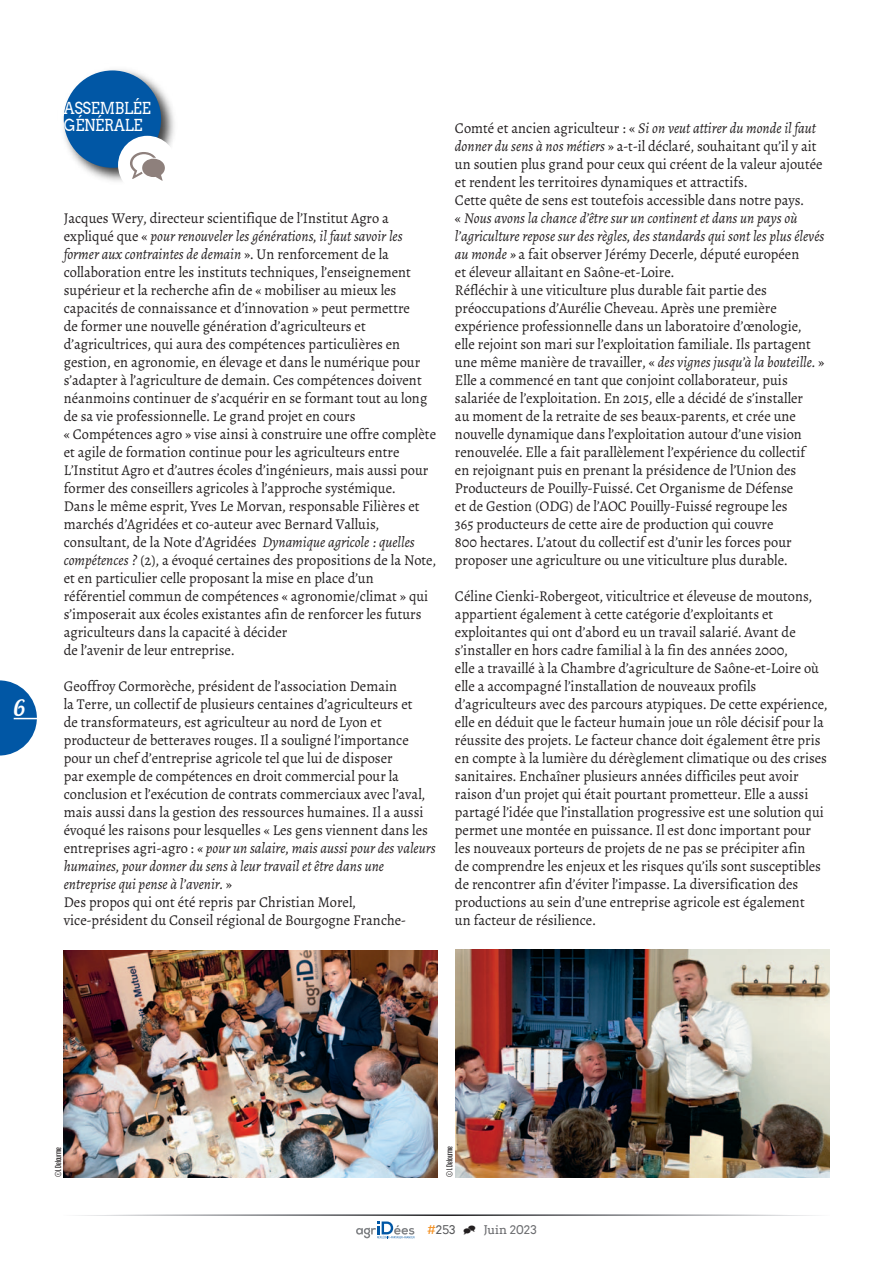
<style>
.page{position:relative;width:893px;height:1263px;background:#fff}
.page>*{position:absolute;margin:0;border:0;box-sizing:border-box;transform-origin:0 0}
.t1{font:22.5px "Lobster 1.4";color:#fff}
.t2{font:16.5px "Arvo";letter-spacing:-.015em;color:#fff;scale:.87 1}
.t3{font:15px/18px "Alegreya";color:#231f20;scale:.96 1}
.t4{font:12px "Arvo";color:#6c6d70}
.t5{font:12px "Arvo";color:#57585a}
.t6{font:7.5px "Libel Suit";letter-spacing:-.01em;color:#231f20}
.s1{font-style:italic}
.s2{color:#f49225}
</style>
<div class="page">
<svg style="left:0;top:680px;width:37px;height:75px"></svg>
<svg style="left:356px;top:1221px;width:58px;height:17px"></svg>
<svg style="left:76px;top:1214px;width:742px;height:2px"></svg>
<img style="left:64px;top:950px;width:374px;height:227px">
<img style="left:455px;top:949px;width:374px;height:228px">
<img style="left:63px;top:69px;width:112px;height:113px">
<div style="left:64px;top:70px;width:97px;height:98px;background:#0157a5;border-radius:50%"></div>
<div style="left:118px;top:136px;width:59px;height:58px;background:#fff;border-radius:50%"></div>
<svg style="left:130px;top:152px;width:35px;height:29px"></svg>
<p class="t1" style="left:14px;top:700px;width:13px">6</p>
<p class="t2" style="left:64px;top:98px;width:102px">ASSEMBLÉE</p>
<p class="t2" style="left:64px;top:115px;width:92px">GÉNÉRALE</p>
<p class="t3" style="left:64px;top:210px;width:389px">Jacques Wery, directeur scientifique de l’Institut Agro a expliqué que « <span class="s1">pour renouveler les générations, il faut savoir les former aux contraintes de demain</span> ». Un renforcement de la collaboration entre les instituts techniques, l’enseignement supérieur et la recherche afin de « mobiliser au mieux les capacités de connaissance et d’innovation » peut permettre<br>de former une nouvelle génération d’agriculteurs et d’agricultrices, qui aura des compétences particulières en gestion, en agronomie, en élevage et dans le numérique pour s’adapter à l’agriculture de demain. Ces compétences doivent néanmoins continuer de s’acquérir en se formant tout au long de sa vie professionnelle. Le grand projet en cours<br>« Compétences agro » vise ainsi à construire une offre complète et agile de formation continue pour les agriculteurs entre L’Institut Agro et d’autres écoles d’ingénieurs, mais aussi pour former des conseillers agricoles à l’approche systémique.<br>Dans le même esprit, Yves Le Morvan, responsable Filières et marchés d’Agridées et co-auteur avec Bernard Valluis, consultant, de la Note d’Agridées <span class="s1">Dynamique agricole : quelles compétences ?</span> (2), a évoqué certaines des propositions de la Note, et en particulier celle proposant la mise en place d’un référentiel commun de compétences « agronomie/climat » qui s’imposerait aux écoles existantes afin de renforcer les futurs agriculteurs dans la capacité à décider<br>de l’avenir de leur entreprise.</p>
<p class="t3" style="left:64px;top:678px;width:365px">Geoffroy Cormorèche, président de l’association Demain<br>la Terre, un collectif de plusieurs centaines d’agriculteurs et</p>
<p class="t3" style="left:64px;top:714px;width:389px">de transformateurs, est agriculteur au nord de Lyon et producteur de betteraves rouges. Il a souligné l’importance pour un chef d’entreprise agricole tel que lui de disposer<br>par exemple de compétences en droit commercial pour la conclusion et l’exécution de contrats commerciaux avec l’aval, mais aussi dans la gestion des ressources humaines. Il a aussi évoqué les raisons pour lesquelles « Les gens viennent dans les entreprises agri-agro : <span class="s1">« pour un salaire, mais aussi pour des valeurs humaines, pour donner du sens à leur travail et être dans une entreprise qui pense à l’avenir.</span> »</p>
<p class="t3" style="left:64px;top:894px;width:358px">Des propos qui ont été repris par Christian Morel, vice-président du Conseil régional de Bourgogne Franche-</p>
<p class="t3" style="left:455px;top:120px;width:384px">Comté et ancien agriculteur : « <span class="s1">Si on veut attirer du monde il faut donner du sens à nos métiers</span> » a-t-il déclaré, souhaitant qu’il y ait un soutien plus grand pour ceux qui créent de la valeur ajoutée et rendent les territoires dynamiques et attractifs.</p>
<p class="t3" style="left:455px;top:192px;width:386px">Cette quête de sens est toutefois accessible dans notre pays.<br>« <span class="s1">Nous avons la chance d’être sur un continent et dans un pays où l’agriculture repose sur des règles, des standards qui sont les plus élevés au monde »</span> a fait observer Jérémy Decerle, député européen<br>et éleveur allaitant en Saône-et-Loire.</p>
<p class="t3" style="left:455px;top:282px;width:386px">Réfléchir à une viticulture plus durable fait partie des préoccupations d’Aurélie Cheveau. Après une première expérience professionnelle dans un laboratoire d’œnologie, elle rejoint son mari sur l’exploitation familiale. Ils partagent une même manière de travailler, « <span class="s1">des vignes jusqu’à la bouteille.</span> » Elle a commencé en tant que conjoint collaborateur, puis salariée de l’exploitation. En 2015, elle a décidé de s’installer<br>au moment de la retraite de ses beaux-parents, et crée une nouvelle dynamique dans l’exploitation autour d’une vision renouvelée. Elle a fait parallèlement l’expérience du collectif<br>en rejoignant puis en prenant la présidence de l’Union des Producteurs de Pouilly-Fuissé. Cet Organisme de Défense<br>et de Gestion (ODG) de l’AOC Pouilly-Fuissé regroupe les<br>365 producteurs de cette aire de production qui couvre<br>800 hectares. L’atout du collectif est d’unir les forces pour proposer une agriculture ou une viticulture plus durable.</p>
<p class="t3" style="left:455px;top:588px;width:390px">Céline Cienki-Robergeot, viticultrice et éleveuse de moutons, appartient également à cette catégorie d’exploitants et exploitantes qui ont d’abord eu un travail salarié. Avant de s’installer en hors cadre familial à la fin des années 2000,<br>elle a travaillé à la Chambre d’agriculture de Saône-et-Loire où elle a accompagné l’installation de nouveaux profils d’agriculteurs avec des parcours atypiques. De cette expérience, elle en déduit que le facteur humain joue un rôle décisif pour la réussite des projets. Le facteur chance doit également être pris en compte à la lumière du dérèglement climatique ou des crises sanitaires. Enchaîner plusieurs années difficiles peut avoir raison d’un projet qui était pourtant prometteur. Elle a aussi partagé l’idée que l’installation progressive est une solution qui permet une montée en puissance. Il est donc important pour les nouveaux porteurs de projets de ne pas se précipiter afin<br>de comprendre les enjeux et les risques qu’ils sont susceptibles de rencontrer afin d’éviter l’impasse. La diversification des productions au sein d’une entreprise agricole est également<br>un facteur de résilience.</p>
<p class="t6" style="left:54px;top:1177px;width:31px;rotate:-90deg">©I. Delourme</p>
<p class="t6" style="left:445px;top:1177px;width:32px;rotate:-90deg">© I. Delourme</p>
<p class="t5" style="left:428px;top:1223px;width:29px"><span class="s2">#</span>253</p>
<p class="t4" style="left:483px;top:1223px;width:55px">Juin 2023</p>
</div>
